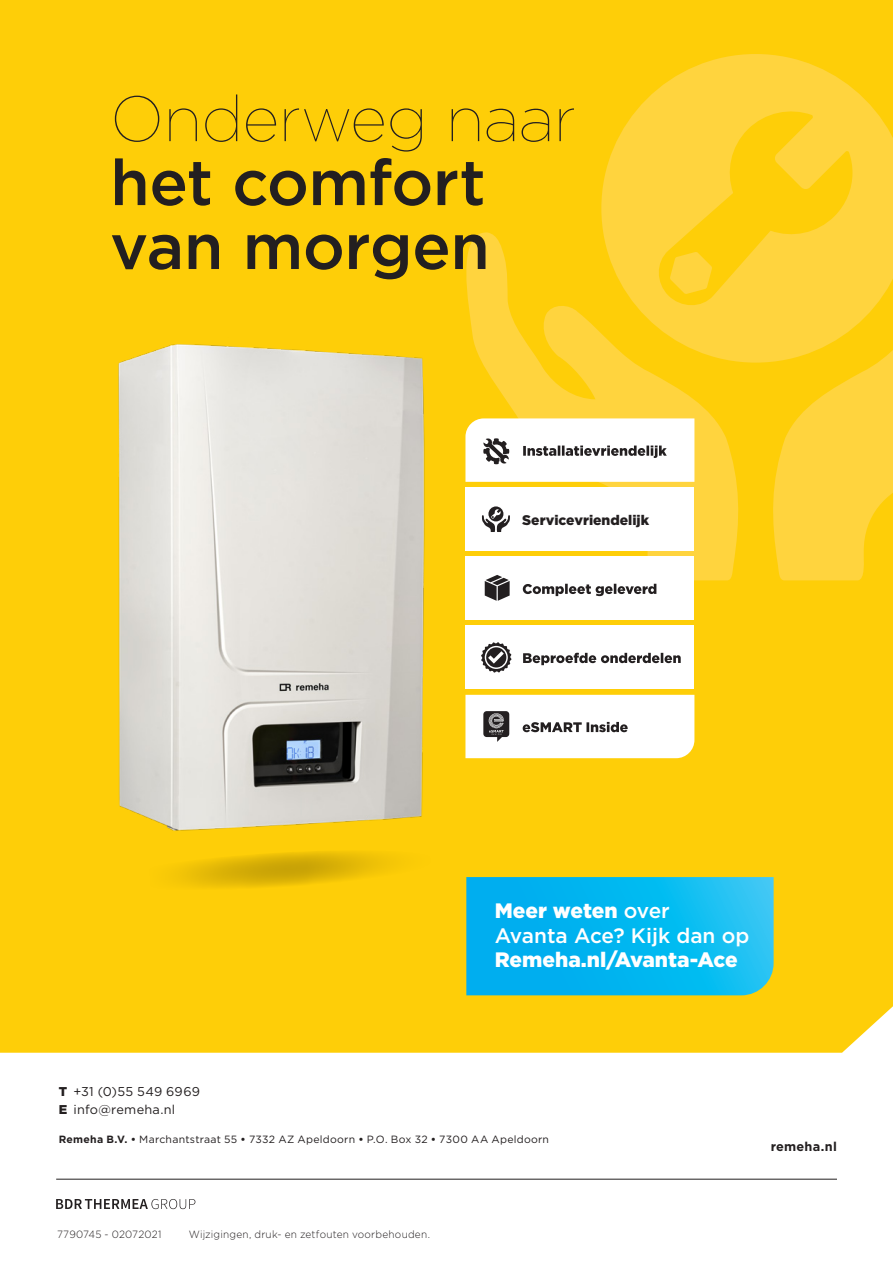
<style>
.page{position:relative;width:893px;height:1263px;background:#fff}
.page>*{position:absolute;margin:0;border:0;box-sizing:border-box;transform-origin:0 0}
.t1{font:500 63.9px/63.9px "Gotham";letter-spacing:-.01em;color:#231f20}
.t2{font:900 20.85px/24.6px "Gotham";color:#fff}
.t3{font:900 13.95px "Gotham";color:#231f20}
.BW_Body_tussenkop_9p{font:12.75px "Gotham";letter-spacing:.015em;color:#231f20}
.BW_Body_copy_8_5pt{font:700 12.75px "Gotham";letter-spacing:.02em;color:#231f20}
.BW_Body_tussenkop_9p-2{font:10.5px "Gotham";letter-spacing:.025em;color:#231f20}
.tussenkopjes{font:300 10.5px "Gotham";letter-spacing:.02em;color:#231f20;scale:.96 1}
.s1{font-weight:100}
.s2{font-weight:500}
.s3{font-weight:900}
.s4{font-weight:700}
</style>
<div class="page">
<div style="left:0;top:0;width:893px;height:1052px;background:#fece08"></div>
<svg style="left:465px;top:232px;width:274px;height:348px;fill:#ffd43e"></svg>
<svg style="left:773px;top:363px;width:120px;height:217px"></svg>
<svg style="left:601px;top:54px;width:292px;height:309px;fill:#ffd43e"></svg>
<svg style="left:0;top:1006px;width:893px;height:204px"></svg>
<svg style="left:56px;top:1199px;width:139px;height:10px"></svg>
<hr style="left:56px;top:1179px;width:781px;height:1px;background:#231f20">
<hr style="left:771px;top:1131px;width:66px;height:3px;background:#fff">
<svg style="left:466px;top:877px;width:308px;height:118px;background:#0ab7ee"></svg>
<img style="left:118px;top:344px;width:307px;height:487px">
<svg style="left:178px;top:851px;width:212px;height:36px"></svg>
<svg style="left:465px;top:418px;width:229px;height:64px;background:#edece9"></svg>
<svg style="left:465px;top:695px;width:229px;height:63px;background:#ededeb"></svg>
<div style="left:465px;top:626px;width:229px;height:63px;background:#fff"></div>
<svg style="left:481px;top:642px;width:31px;height:31px"></svg>
<svg style="left:523px;top:653px;width:158px;height:12px"></svg>
<div style="left:465px;top:557px;width:229px;height:63px;background:#fff"></div>
<svg style="left:485px;top:575px;width:25px;height:26px"></svg>
<svg style="left:523px;top:584px;width:133px;height:12px"></svg>
<div style="left:465px;top:487px;width:229px;height:64px;background:#fff"></div>
<svg style="left:482px;top:506px;width:28px;height:26px"></svg>
<p class="t1" style="left:110px;top:85px;width:466px"><span class="s1">Onderweg naar </span>het comfort van morgen</p>
<p class="t3" style="left:522px;top:510px;width:128px">Servicevriendelijk</p>
<p class="t2" style="left:495px;top:898px;width:177px">Meer weten <span class="s2">over</span></p>
<p class="t2" style="left:495px;top:923px;width:256px"><span class="s2">Avanta Ace? Kijk dan op<br></span>Remeha.nl/Avanta-Ace</p>
<p class="BW_Body_tussenkop_9p" style="left:59px;top:1083px;width:143px"><span class="s3">T</span> +31 (0)55 549 6969</p>
<p class="BW_Body_tussenkop_9p" style="left:59px;top:1102px;width:118px"><span class="s3">E</span> info@remeha.nl</p>
<p class="BW_Body_tussenkop_9p-2" style="left:59px;top:1133px;width:492px"><span class="s4">Remeha B.V. •</span> Marchantstraat 55 <span class="s4">•</span> 7332 AZ Apeldoorn <span class="s4">•</span> P.O. Box 32 <span class="s4">•</span> 7300 AA Apeldoorn</p>
<p class="tussenkopjes" style="left:57px;top:1228px;width:110px">7790745 - 02072021</p>
<p class="tussenkopjes" style="left:189px;top:1228px;width:253px">Wijzigingen, druk- en zetfouten voorbehouden.</p>
<p class="BW_Body_copy_8_5pt" style="left:771px;top:1138px;width:68px">remeha.nl</p>
</div>
